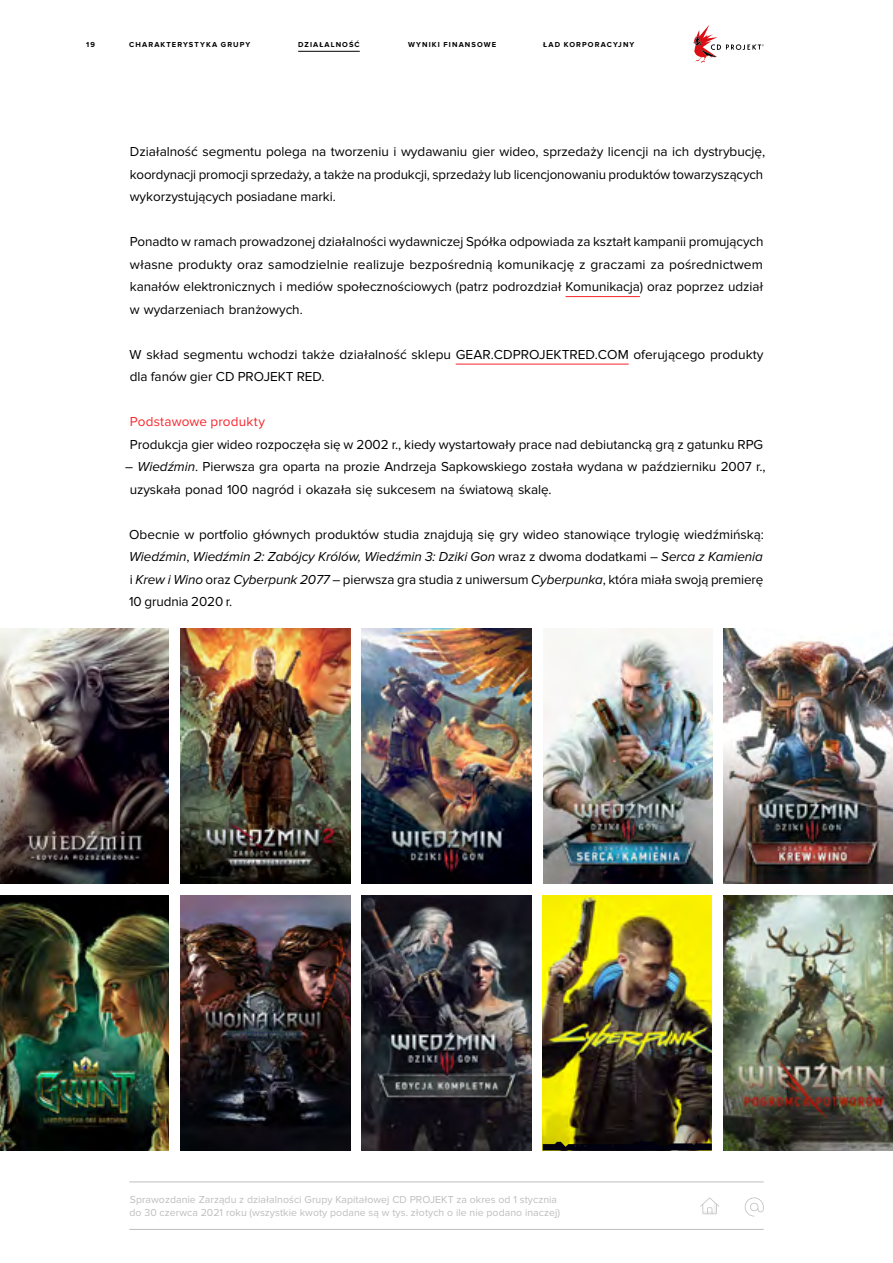
<style>
.page{position:relative;width:893px;height:1263px;background:#fff}
.page>*{position:absolute;margin:0;border:0;box-sizing:border-box;transform-origin:0 0}
.t1{font:13.5px/22.5px "Proxima Nova";letter-spacing:-.005em;color:#000}
.t2{font:13.5px "Proxima Nova";letter-spacing:.015em;color:#f9262c}
.t3{font:10.5px/12.6px "Proxima Nova";letter-spacing:.005em;color:#bebebe}
.t4{font:700 7.5px "Proxima Nova";letter-spacing:.145em;color:#000}
.s1{font-style:italic}
</style>
<div class="page">
<hr style="left:129px;top:1182px;width:635px;height:1px;background:#bebebe">
<hr style="left:129px;top:1229px;width:635px;height:1px;background:#bebebe">
<svg style="left:700px;top:1197px;width:19px;height:17px"></svg>
<svg style="left:745px;top:1197px;width:19px;height:19px"></svg>
<hr style="left:298px;top:51px;width:62px;height:1px;background:#000">
<hr style="left:566px;top:296px;width:74px;height:1px;background:#f9262c">
<hr style="left:456px;top:364px;width:173px;height:1px;background:#f9262c">
<img style="left:0;top:628px;width:169px;height:255px">
<img style="left:181px;top:628px;width:169px;height:255px">
<img style="left:362px;top:628px;width:169px;height:255px">
<img style="left:543px;top:628px;width:169px;height:255px">
<img style="left:724px;top:628px;width:169px;height:255px">
<img style="left:0;top:895px;width:169px;height:255px">
<img style="left:181px;top:895px;width:169px;height:255px">
<img style="left:362px;top:895px;width:169px;height:255px">
<img style="left:543px;top:895px;width:169px;height:245px">
<svg style="left:543px;top:1140px;width:169px;height:10px;background:#1e1b11"></svg>
<img style="left:724px;top:895px;width:169px;height:255px">
<svg style="left:693px;top:25px;width:71px;height:38px"></svg>
<p class="t4" style="left:86px;top:40px;width:10px">19</p>
<p class="t4" style="left:129px;top:40px;width:123px">CHARAKTERYSTYKA GRUPY</p>
<p class="t4" style="left:298px;top:40px;width:63px">DZIAŁALNOŚĆ</p>
<p class="t4" style="left:408px;top:40px;width:90px">WYNIKI FINANSOWE</p>
<p class="t4" style="left:543px;top:40px;width:93px">ŁAD KORPORACYJNY</p>
<p class="t1" style="left:130px;top:140px;width:637px">Działalność segmentu polega na tworzeniu i wydawaniu gier wideo, sprzedaży licencji na ich dystrybucję, koordynacji promocji sprzedaży, a także na produkcji, sprzedaży lub licencjonowaniu produktów towarzyszących wykorzystujących posiadane marki.</p>
<p class="t1" style="left:130px;top:230px;width:635px;text-align:justify">Ponadto w ramach prowadzonej działalności wydawniczej Spółka odpowiada za kształt kampanii promujących własne produkty oraz samodzielnie realizuje bezpośrednią komunikację z graczami za pośrednictwem kanałów elektronicznych i mediów społecznościowych (patrz podrozdział Komunikacja) oraz poprzez udział w wydarzeniach branżowych.</p>
<p class="t1" style="left:130px;top:343px;width:635px">W skład segmentu wchodzi także działalność sklepu GEAR.CDPROJEKTRED.COM oferującego produkty dla fanów gier CD PROJEKT RED.</p>
<p class="t2" style="left:130px;top:414px;width:137px">Podstawowe produkty</p>
<p class="t1" style="left:130px;top:433px;width:635px">Produkcja gier wideo rozpoczęła się w 2002 r., kiedy wystartowały prace nad debiutancką grą z gatunku RPG</p>
<p class="t1" style="left:130px;top:455px;width:637px;text-indent:-4px">– <span class="s1">Wiedźmin</span>. Pierwsza gra oparta na prozie Andrzeja Sapkowskiego została wydana w październiku 2007 r., uzyskała ponad 100 nagród i okazała się sukcesem na światową skalę.</p>
<p class="t1" style="left:129px;top:523px;width:636px;text-align:justify">Obecnie w portfolio głównych produktów studia znajdują się gry wideo stanowiące trylogię wiedźmińską:<br><span class="s1">Wiedźmin</span>, <span class="s1">Wiedźmin 2: Zabójcy Królów, Wiedźmin 3: Dziki Gon</span> wraz z dwoma dodatkami – <span class="s1">Serca z Kamienia </span>i <span class="s1">Krew i Wino</span> oraz <span class="s1">Cyberpunk 2077</span> – pierwsza gra studia z uniwersum <span class="s1">Cyberpunka</span>, która miała swoją premierę 10 grudnia 2020 r.</p>
<p class="t3" style="left:130px;top:1193px;width:432px">Sprawozdanie Zarządu z działalności Grupy Kapitałowej CD PROJEKT za okres od 1 stycznia do 30 czerwca 2021 roku (wszystkie kwoty podane są w tys. złotych o ile nie podano inaczej)</p>
</div>
